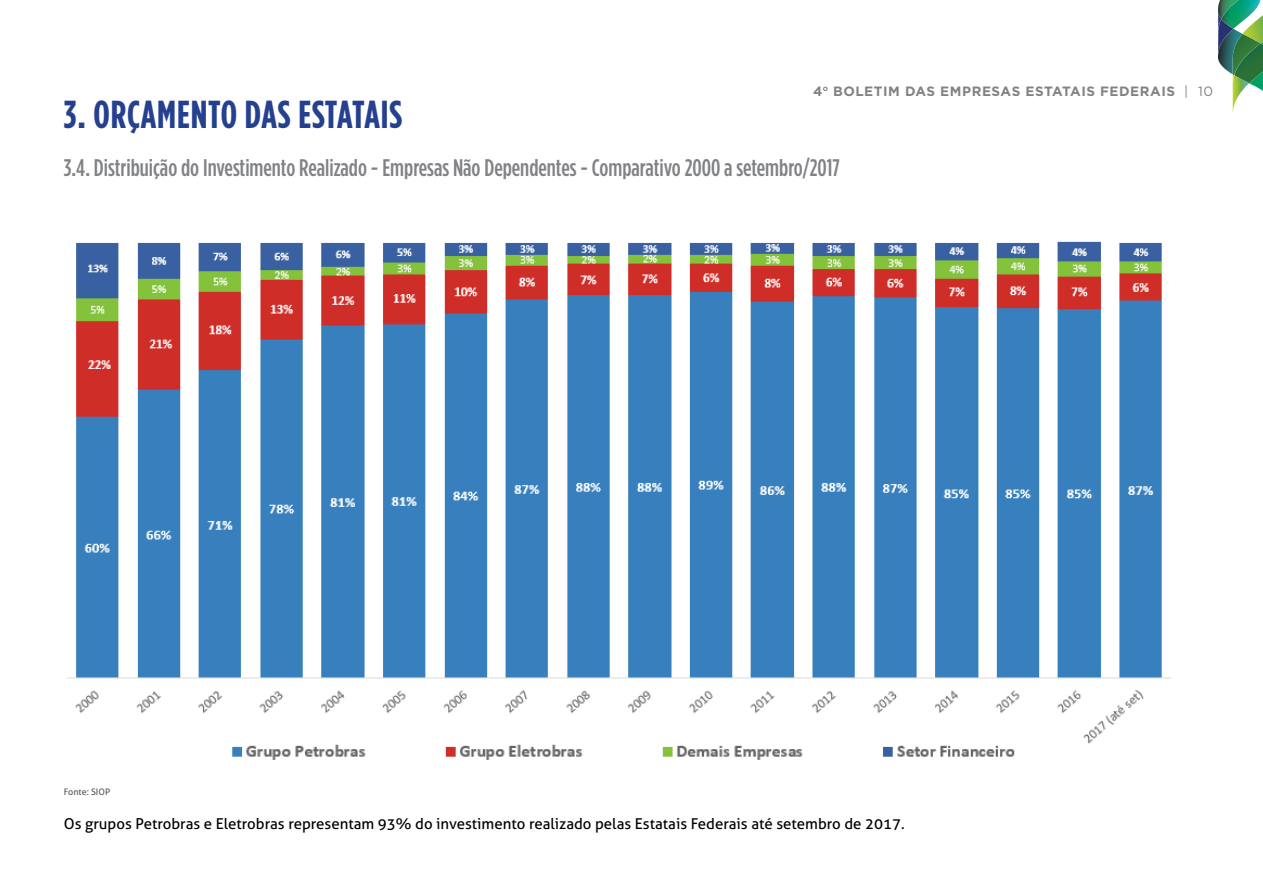
<style>
.page{position:relative;width:1263px;height:893px;background:#fff}
.page>*{position:absolute;margin:0;border:0;box-sizing:border-box;transform-origin:0 0}
.t1{font:700 condensed 39px "Gotham HTF";color:#25408f}
.t2{font:500 condensed 24px "Gotham HTF";color:#808285}
.t3{font:15px "Aller";color:#000}
.t4{font:700 13.5px "Gotham HTF";letter-spacing:.04em;color:#808285}
.t5{font:9px "Aller";color:#58595b}
.s1{font-weight:400}
</style>
<div class="page">
<svg style="left:1218px;top:0;width:45px;height:113px"></svg>
<img style="left:1218px;top:0;width:35px;height:19px">
<img style="left:67px;top:241px;width:1104px;height:519px">
<p class="t4" style="left:813px;top:83px;width:401px">4<sup>o</sup> BOLETIM DAS EMPRESAS ESTATAIS FEDERAIS <span class="s1">| 10</span></p>
<h1 class="t1" style="left:64px;top:92px;width:47px">3. ORÇAMENTO</h1>
<h1 class="t1" style="left:245px;top:92px;width:68px">DAS ESTATAIS</h1>
<h2 class="t2" style="left:64px;top:155px;width:777px">3.4. Distribuição do Investimento Realizado - Empresas Não Dependentes - Comparativo 2000 a setembro/2017</h2>
<p class="t5" style="left:64px;top:786px;width:48px">Fonte: SIOP</p>
<p class="t3" style="left:64px;top:814px;width:842px">Os grupos Petrobras e Eletrobras representam 93% do investimento realizado pelas Estatais Federais até setembro de 2017.</p>
</div>
